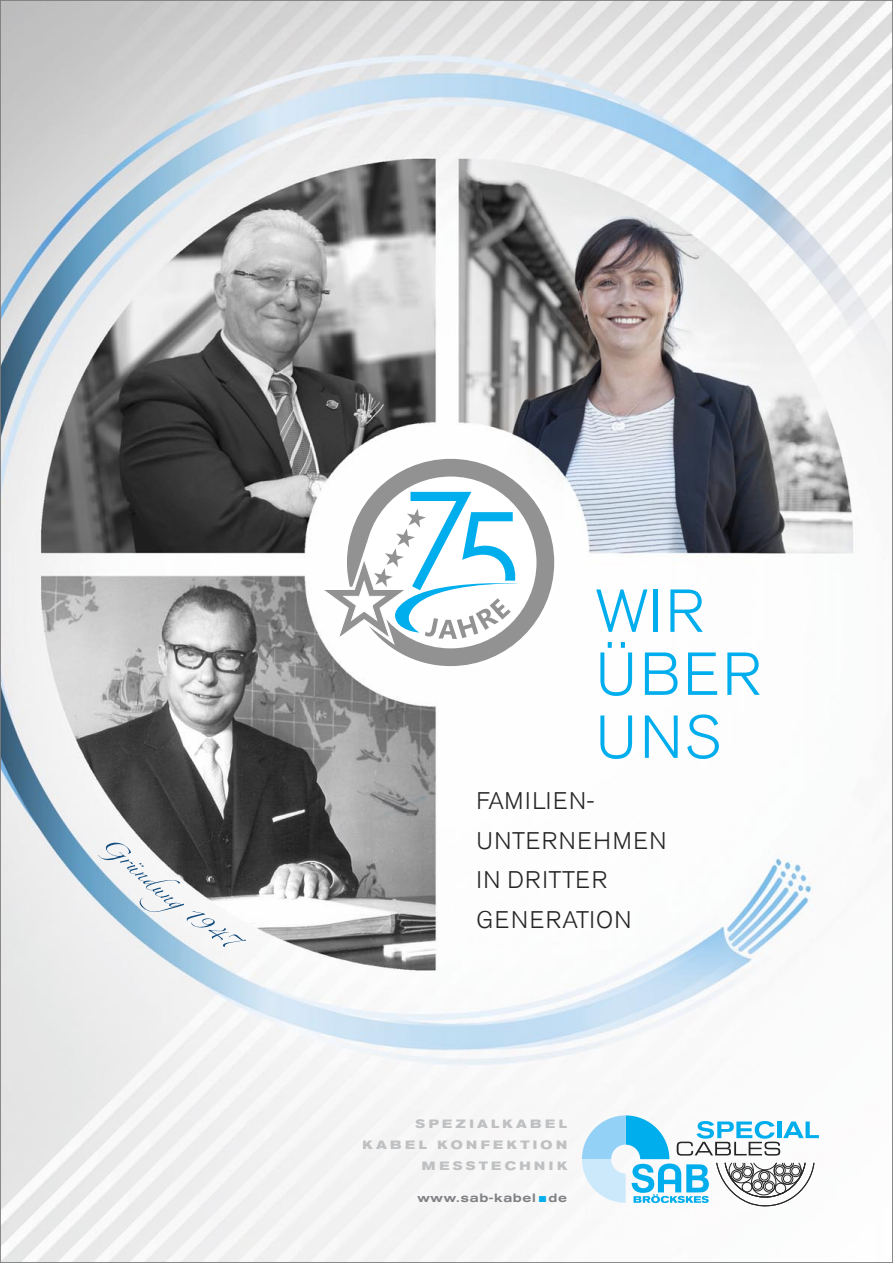
<style>
.page{position:relative;width:893px;height:1263px;background:#fff}
.page>*{position:absolute;margin:0;border:0;box-sizing:border-box;transform-origin:0 0}
.t1{font:300 60px "Akzidenz Grotesk Std";letter-spacing:.05em;color:#00aded}
.t2{font:500 expanded 42px "Akzidenz Grotesk Std";color:#00aded}
.t3{font:36px "Zapfino Extra LT Pro";color:#134c7e;scale:1.2 1}
.t4{font:300 24px/39.6px "Akzidenz Grotesk Std";letter-spacing:.065em;color:#272526}
.t5{font:300 24px "Akzidenz Grotesk Std";letter-spacing:.045em;color:#272526}
.t6{font:700 expanded 12px "Akzidenz Grotesk Std";letter-spacing:.285em;color:#bfc0c2}
.t7{font:500 expanded 12px "Akzidenz Grotesk Std";letter-spacing:.05em;color:#7f8184}
</style>
<div class="page">
<img style="left:2px;top:2px;width:889px;height:1259px">
<svg style="left:582px;top:1115px;width:237px;height:93px"></svg>
<svg style="left:343px;top:455px;width:215px;height:215px"></svg>
<svg style="left:315px;top:457px;width:241px;height:211px"></svg>
<svg style="left:98px;top:836px;width:35px;height:34px"></svg>
<svg style="left:138px;top:881px;width:108px;height:74px"></svg>
<p class="t3" style="left:147px;top:842px;width:49px;rotate:41deg">ündun</p>
<p class="t1" style="left:596px;top:577px;width:110px">WIR</p>
<p class="t1" style="left:596px;top:640px;width:167px">ÜBER</p>
<p class="t1" style="left:596px;top:703px;width:126px">UNS</p>
<p class="t4" style="left:476px;top:781px;width:192px">FAMILIEN-<br>UNTERNEHMEN<br>IN DRITTER</p>
<p class="t5" style="left:476px;top:906px;width:156px">GENERATION</p>
<p class="t6" style="left:416px;top:1117px;width:153px">SPEZIALKABEL</p>
<p class="t6" style="left:362px;top:1138px;width:206px">KABEL KONFEKTION</p>
<p class="t6" style="left:422px;top:1159px;width:147px">MESSTECHNIK</p>
<p class="t7" style="left:417px;top:1191px;width:120px">www.sab-kabel</p>
<p class="t2" style="left:536px;top:1163px;width:14px">.</p>
<p class="t7" style="left:549px;top:1191px;width:20px">de</p>
</div>
